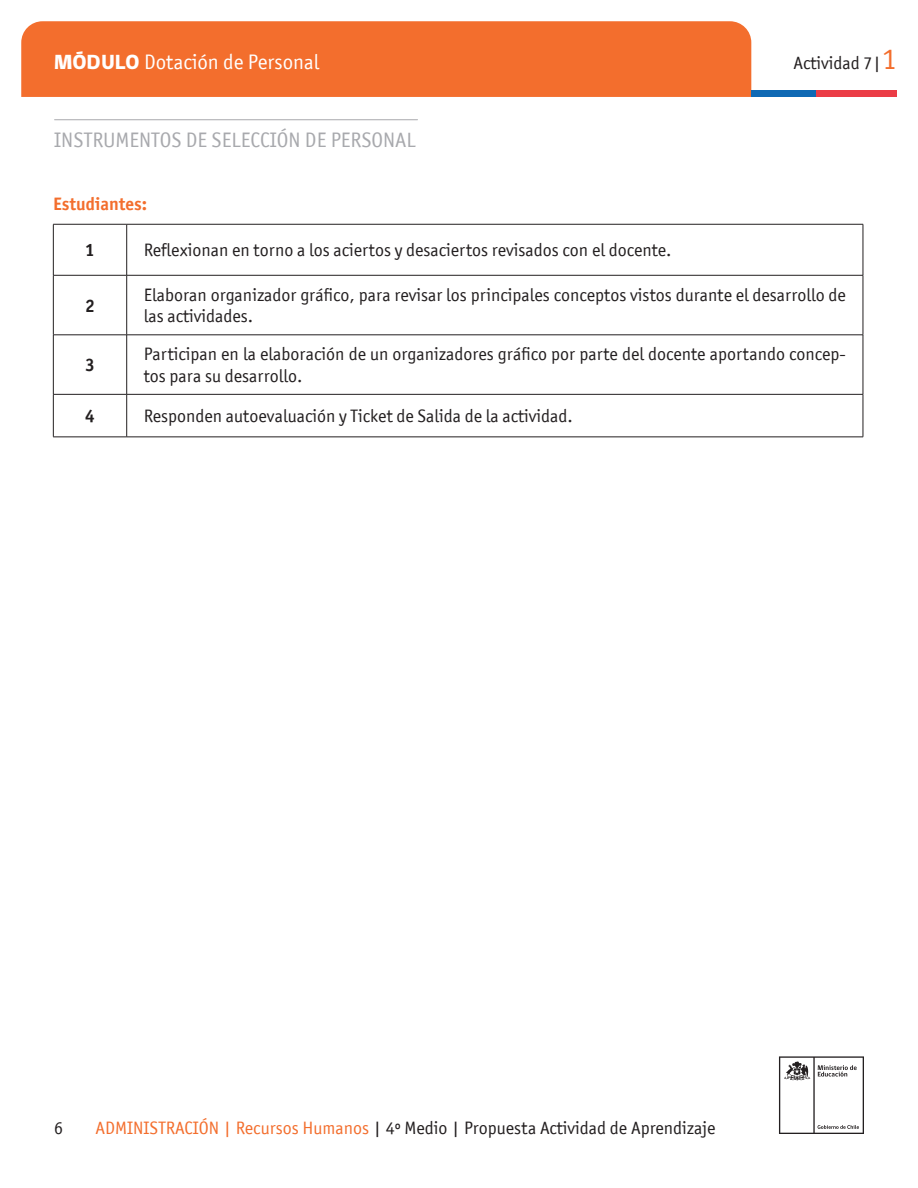
<style>
.page{position:relative;width:918px;height:1188px;background:#fff}
.page>*{position:absolute;margin:0;border:0;box-sizing:border-box;transform-origin:0 0}
.t1{font:21px "Officina San ITC";color:#a8a9ad}
.t2{font:21px "Officina San ITC";color:#fff}
.t3{font:18px/21.6px "Officina San ITC";color:#231f20}
.t4{font:700 18px "Officina San ITC";color:#f36e2d}
.t5{font:700 18px "Officina San ITC";color:#231f20}
.s1{font-family:"gob CL";font-weight:800}
.s2{font-size:30px;color:#f36e2d}
.s3{color:#f36e2d}
</style>
<div class="page">
<svg style="left:779px;top:1056px;width:85px;height:78px"></svg>
<div style="left:21px;top:21px;width:730px;height:76px;background:#f36e2d"></div>
<div style="left:751px;top:90px;width:65px;height:7px;background:#0f69b4"></div>
<div style="left:816px;top:90px;width:81px;height:7px;background:#eb3c46"></div>
<hr style="left:53px;top:224px;width:74px;height:1px;background:#231f20">
<hr style="left:53px;top:224px;width:1px;height:51px;background:#231f20">
<hr style="left:127px;top:224px;width:736px;height:1px;background:#231f20">
<hr style="left:126px;top:224px;width:1px;height:51px;background:#231f20">
<hr style="left:863px;top:224px;width:1px;height:51px;background:#231f20">
<hr style="left:53px;top:275px;width:74px;height:1px;background:#231f20">
<hr style="left:53px;top:275px;width:1px;height:60px;background:#231f20">
<hr style="left:127px;top:275px;width:736px;height:1px;background:#231f20">
<hr style="left:126px;top:275px;width:1px;height:60px;background:#231f20">
<hr style="left:863px;top:275px;width:1px;height:60px;background:#231f20">
<hr style="left:53px;top:335px;width:74px;height:1px;background:#231f20">
<hr style="left:53px;top:335px;width:1px;height:59px;background:#231f20">
<hr style="left:127px;top:335px;width:736px;height:1px;background:#231f20">
<hr style="left:126px;top:335px;width:1px;height:59px;background:#231f20">
<hr style="left:863px;top:335px;width:1px;height:59px;background:#231f20">
<hr style="left:53px;top:394px;width:74px;height:1px;background:#231f20">
<hr style="left:53px;top:395px;width:1px;height:42px;background:#231f20">
<hr style="left:127px;top:394px;width:736px;height:1px;background:#231f20">
<hr style="left:126px;top:395px;width:1px;height:42px;background:#231f20">
<hr style="left:863px;top:395px;width:1px;height:42px;background:#231f20">
<hr style="left:53px;top:437px;width:74px;height:1px;background:#231f20">
<hr style="left:127px;top:437px;width:736px;height:1px;background:#231f20">
<hr style="left:55px;top:119px;width:363px;height:1px;background:#a8a9ad">
<p class="t2" style="left:54px;top:50px;width:267px"><span class="s1">MÓDULO</span> Dotación de Personal</p>
<p class="t3" style="left:794px;top:52px;width:105px">Actividad 7|<span class="s2">1</span></p>
<p class="t1" style="left:54px;top:128px;width:363px">INSTRUMENTOS DE SELECCIÓN DE PERSONAL</p>
<p class="t4" style="left:53px;top:192px;width:95px">Estudiantes:</p>
<p class="t5" style="left:85px;top:239px;width:11px">1</p>
<p class="t3" style="left:144px;top:239px;width:529px">Reflexionan en torno a los aciertos y desaciertos revisados con el docente.</p>
<p class="t5" style="left:85px;top:294px;width:11px">2</p>
<p class="t3" style="left:144px;top:284px;width:704px">Elaboran organizador gráfico, para revisar los principales conceptos vistos durante el desarrollo de las actividades.</p>
<p class="t5" style="left:85px;top:354px;width:11px">3</p>
<p class="t3" style="left:144px;top:343px;width:704px">Participan en la elaboración de un organizadores gráfico por parte del docente aportando concep&shy;tos para su desarrollo.</p>
<p class="t5" style="left:85px;top:405px;width:11px">4</p>
<p class="t3" style="left:144px;top:405px;width:431px">Responden autoevaluación y Ticket de Salida de la actividad.</p>
<p class="t3" style="left:54px;top:1117px;width:10px">6</p>
<p class="t3" style="left:95px;top:1117px;width:622px"><span class="s3">ADMINISTRACIÓN | Recursos Humanos</span> | 4º Medio | Propuesta Actividad de Aprendizaje</p>
</div>
